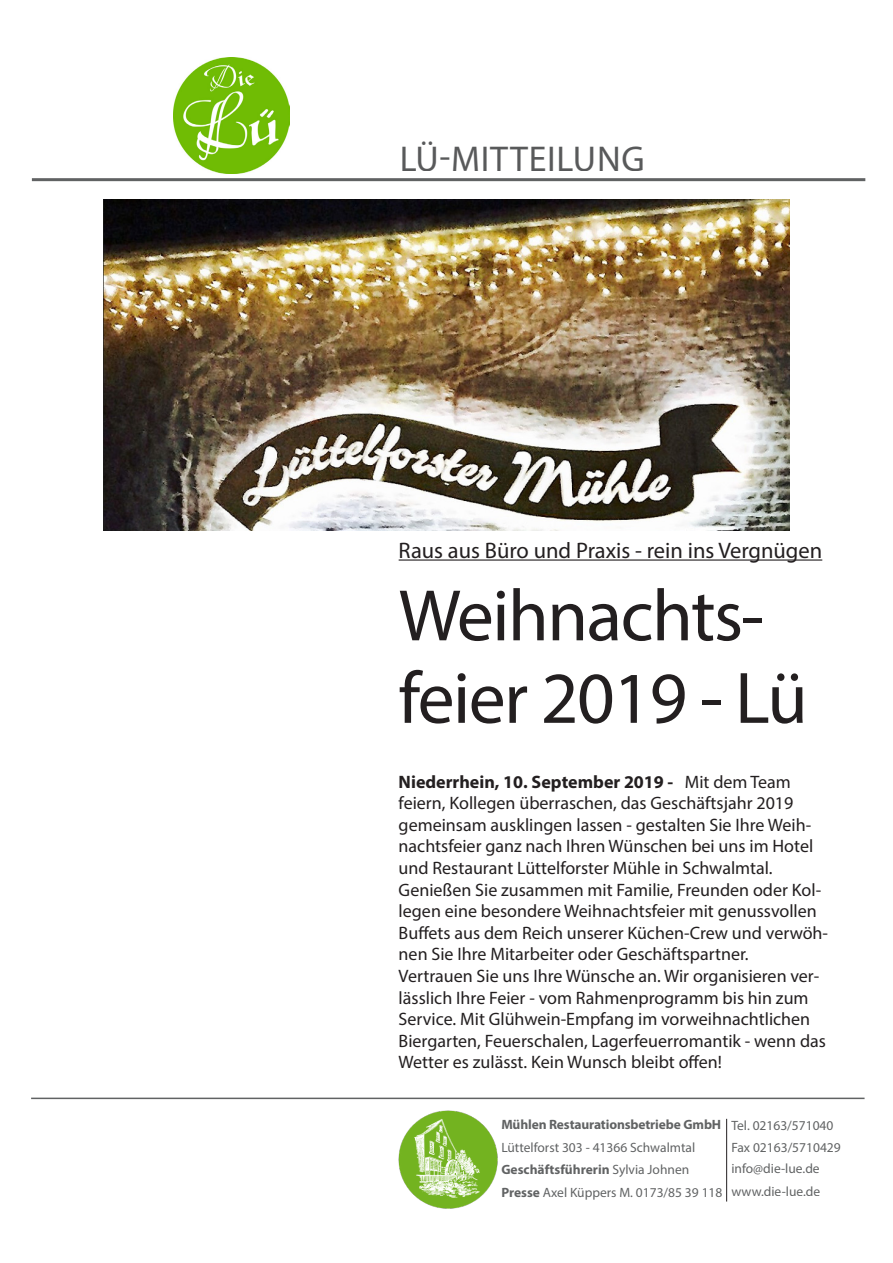
<style>
.page{position:relative;width:893px;height:1263px;background:#fff}
.page>*{position:absolute;margin:0;border:0;box-sizing:border-box;transform-origin:0 0}
.t1{font:73.5px/82.5px "Myriad Pro";letter-spacing:-.02em;color:#231f20}
.t2{font:36px "Myriad Pro";letter-spacing:.02em;color:#464748}
.t3{font:22.5px "Myriad Pro";color:#231f20}
.t4{font:18px/21.6px "Myriad Pro";color:#231f20}
.t5{font:13.5px/22.5px "Myriad Pro";color:#4f5152}
.t6{font:700 13.5px "Myriad Pro";letter-spacing:-.01em;color:#4f5152}
.s1{font-weight:700}
</style>
<div class="page">
<hr style="left:32px;top:178px;width:833px;height:3px;background:#4f5152">
<hr style="left:31px;top:1097px;width:834px;height:2px;background:#4f5152">
<hr style="left:399px;top:559px;width:423px;height:2px;background:#231f20">
<img style="left:173px;top:57px;width:116px;height:116px">
<img style="left:399px;top:1110px;width:98px;height:99px">
<hr style="left:726px;top:1119px;width:1px;height:82px;background:#231f20">
<img style="left:104px;top:200px;width:685px;height:331px">
<h2 class="t2" style="left:399px;top:136px;width:247px">LÜ-MITTEILUNG</h2>
<p class="t3" style="left:399px;top:536px;width:425px">Raus aus Büro und Praxis - rein ins Vergnügen</p>
<p class="t1" style="left:399px;top:573px;width:411px">Weihnachts&shy;feier 2019 - Lü</p>
<p class="t4" style="left:399px;top:770px;width:416px"><span class="s1">Niederrhein, 10. September 2019 -</span> Mit dem Team feiern, Kollegen überraschen, das Geschäftsjahr 2019 gemeinsam ausklingen lassen - gestalten Sie Ihre Weih&shy;nachtsfeier ganz nach Ihren Wünschen bei uns im Hotel und Restaurant Lüttelforster Mühle in Schwalmtal.</p>
<p class="t4" style="left:399px;top:878px;width:431px">Genießen Sie zusammen mit Familie, Freunden oder Kol&shy;legen eine besondere Weihnachtsfeier mit genussvollen Buffets aus dem Reich unserer Küchen-Crew und verwöh&shy;nen Sie Ihre Mitarbeiter oder Geschäftspartner.</p>
<p class="t4" style="left:399px;top:965px;width:429px">Vertrauen Sie uns Ihre Wünsche an. Wir organisieren ver&shy;lässlich Ihre Feier - vom Rahmenprogramm bis hin zum Service. Mit Glühwein-Empfang im vorweihnachtlichen Biergarten, Feuerschalen, Lagerfeuerromantik - wenn das Wetter es zulässt. Kein Wunsch bleibt offen!</p>
<p class="t6" style="left:501px;top:1116px;width:221px">Mühlen Restaurationsbetriebe GmbH</p>
<p class="t5" style="left:501px;top:1136px;width:223px">Lüttelforst 303 - 41366 Schwalmtal<br><span class="s1">Geschäftsführerin</span> Sylvia Johnen<br><span class="s1">Presse</span> Axel Küppers M. 0173/85 39 118</p>
<p class="t5" style="left:731px;top:1113px;width:111px">Tel. 02163/571040<br>Fax 02163/5710429</p>
<p class="t5" style="left:731px;top:1157px;width:90px">info@die-lue.de www.die-lue.de</p>
</div>
